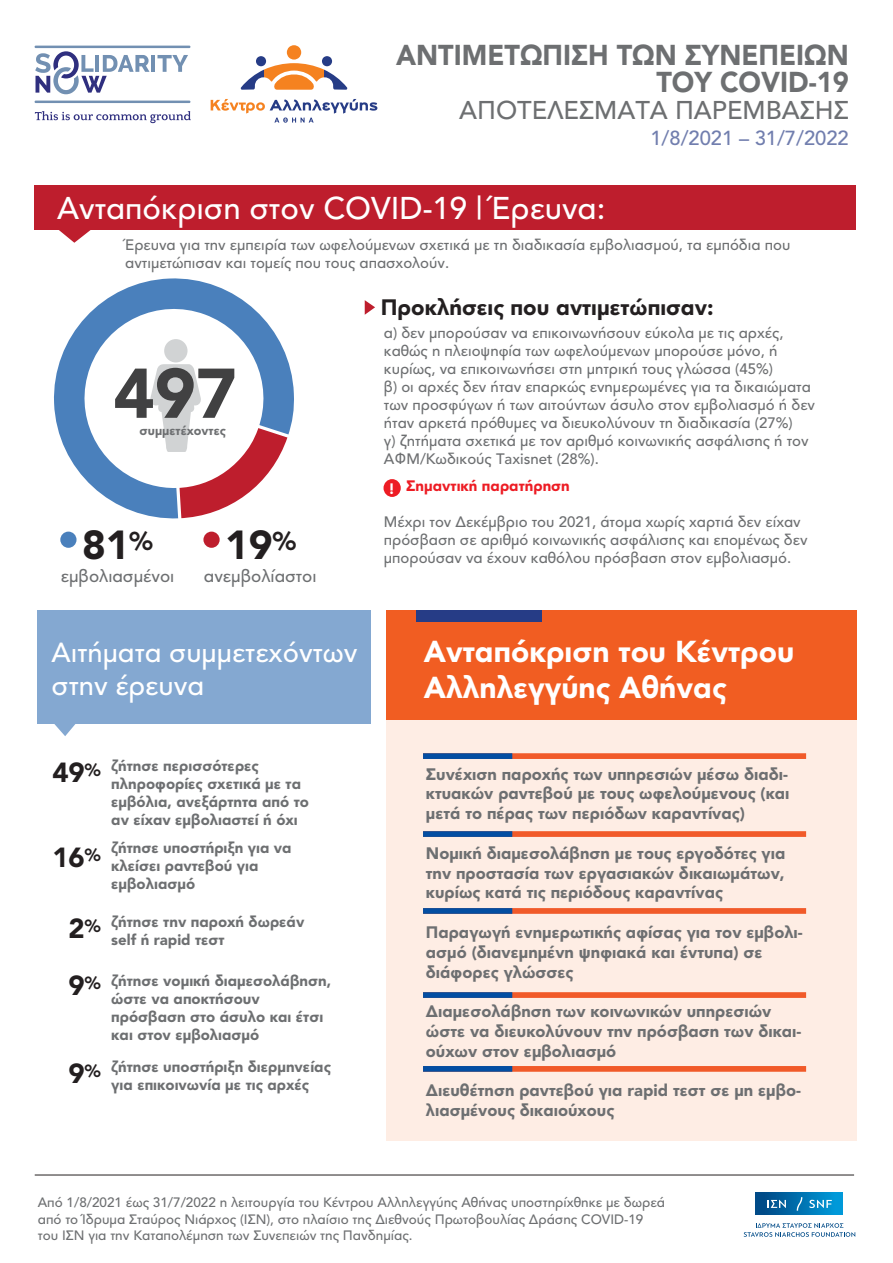
<style>
.page{position:relative;width:893px;height:1263px;background:#fff}
.page>*{position:absolute;margin:0;border:0;box-sizing:border-box;transform-origin:0 0}
.t1{font:900 69.45px "Avenir Greek";color:#414142}
.t2{font:900 40.2px "Avenir Greek";color:#231f20}
.t3{font:500 31.2px "Avenir Greek";color:#fff}
.t4{font:900 30px/36px "Avenir Greek";color:#fff}
.t5{font:900 28.5px/27px "Avenir Greek";color:#6d6f71;text-align:right;scale:.95 1}
.t6{font:500 27.45px/32.8px "Avenir Greek";color:#fff}
.t7{font:900 27.45px "Avenir Greek";color:#231f20}
.t8{font:500 25.5px "Avenir Greek";color:#6d6f71}
.t9{font:900 22.2px "Avenir Greek";color:#231f20}
.t10{font:500 20.1px "Avenir Greek";color:#717eae}
.t11{font:500 17.1px "Avenir Greek";color:#6d6f71}
.t12{font:900 16.5px/19.8px "Avenir Greek";color:#6d6f71}
.t13{font:500 15px/18px "Avenir Greek";color:#6d6f71}
.t14{font:900 15px/18px "Avenir Greek";color:#6d6f71}
.t15{font:900 15px "Avenir Greek";color:#ed1c24}
.t16{font:900 15px "Avenir Greek";color:#fff}
.t17{font:500 13.5px/16.2px "Avenir Greek";color:#6d6f71}
.t18{font:900 12.6px "Avenir Greek";color:#6d6f71}
.s1{font-size:27.45px;color:#231f20}
.s2{font-size:17.55px;color:#231f20}
</style>
<div class="page">
<div style="left:34px;top:185px;width:821px;height:45px;background:#be1e2d"></div>
<svg style="left:59px;top:230px;width:32px;height:13px"></svg>
<div style="left:383px;top:479px;width:18px;height:18px;background:#ed1c24;border-radius:50%"></div>
<svg style="left:54px;top:724px;width:22px;height:12px"></svg>
<div style="left:37px;top:611px;width:334px;height:113px;background:#84a8d1"></div>
<div style="left:386px;top:611px;width:470px;height:113px;background:#f15d22"></div>
<div style="left:386px;top:720px;width:470px;height:421px;background:#feede4"></div>
<div style="left:416px;top:611px;width:125px;height:11px;background:#263c86"></div>
<svg style="left:365px;top:300px;width:10px;height:15px"></svg>
<div style="left:60px;top:532px;width:17px;height:16px;background:#4a80bc;border-radius:50%"></div>
<div style="left:203px;top:532px;width:17px;height:16px;background:#be1e2d;border-radius:50%"></div>
<svg style="left:54px;top:278px;width:184px;height:185px"></svg>
<svg style="left:73px;top:297px;width:221px;height:222px"></svg>
<div style="left:423px;top:753px;width:383px;height:6px;background:#f15a29"></div>
<div style="left:423px;top:753px;width:89px;height:6px;background:#034ea2"></div>
<div style="left:423px;top:831px;width:383px;height:6px;background:#f15a29"></div>
<div style="left:423px;top:831px;width:89px;height:6px;background:#034ea2"></div>
<div style="left:423px;top:908px;width:383px;height:6px;background:#f15a29"></div>
<div style="left:423px;top:908px;width:89px;height:6px;background:#034ea2"></div>
<div style="left:423px;top:992px;width:383px;height:6px;background:#f15a29"></div>
<div style="left:423px;top:992px;width:89px;height:6px;background:#034ea2"></div>
<div style="left:423px;top:1066px;width:383px;height:6px;background:#f15a29"></div>
<div style="left:423px;top:1066px;width:89px;height:6px;background:#034ea2"></div>
<hr style="left:152px;top:55px;width:3px;height:17px;background:#7290b2">
<svg style="left:157px;top:55px;width:31px;height:17px"></svg>
<svg style="left:35px;top:111px;width:156px;height:12px"></svg>
<svg style="left:35px;top:51px;width:115px;height:43px"></svg>
<hr style="left:35px;top:46px;width:155px;height:2px;background:#7290b2">
<hr style="left:35px;top:101px;width:155px;height:2px;background:#7290b2">
<svg style="left:744px;top:1223px;width:111px;height:14px"></svg>
<div style="left:756px;top:1193px;width:87px;height:22px;background:linear-gradient(to right,#014480,#01a0df)"></div>
<svg style="left:767px;top:1200px;width:19px;height:8px"></svg>
<svg style="left:809px;top:1200px;width:23px;height:8px"></svg>
<svg style="left:797px;top:1197px;width:5px;height:14px"></svg>
<hr style="left:35px;top:1174px;width:819px;height:1px;background:#231f20">
<svg style="left:241px;top:45px;width:106px;height:45px"></svg>
<svg style="left:211px;top:99px;width:166px;height:24px"></svg>
<p class="t5" style="left:396px;top:42px;width:478px">ΑΝΤΙΜΕΤΩΠΙΣΗ ΤΩΝ ΣΥΝΕΠΕΙΩΝ<br>ΤΟΥ COVID-19</p>
<p class="t8" style="left:459px;top:96px;width:391px">ΑΠΟΤΕΛΕΣΜΑΤΑ ΠΑΡΕΜΒΑΣΗΣ</p>
<p class="t10" style="left:650px;top:127px;width:200px">1/8/2021 – 31/7/2022</p>
<p class="t3" style="left:57px;top:191px;width:550px">Ανταπόκριση στον COVID-19 | Έρευνα:</p>
<p class="t13" style="left:125px;top:237px;width:667px">Έρευνα για την εµπειρία των ωφελούµενων σχετικά µε τη διαδικασία εµβολιασµού, τα εµπόδια που αντιµετώπισαν και τοµείς που τους απασχολούν.</p>
<p class="t1" style="left:113px;top:354px;width:125px">497</p>
<p class="t18" style="left:139px;top:423px;width:88px">συµµετέχοντες</p>
<p class="t2" style="left:82px;top:522px;width:72px">81<sup>%</sup></p>
<p class="t11" style="left:61px;top:566px;width:115px">εµβολιασµένοι</p>
<p class="t2" style="left:225px;top:522px;width:72px">19<sup>%</sup></p>
<p class="t11" style="left:204px;top:566px;width:114px">ανεµβολίαστοι</p>
<p class="t6" style="left:52px;top:637px;width:307px">Αιτήµατα συµµετεχόντων στην έρευνα</p>
<p class="t14" style="left:111px;top:757px;width:199px;text-indent:-59px"><span class="s1">49</span><span class="s2">%</span> ζήτησε περισσότερες πληροφορίες σχετικά µε τα εµβόλια, ανεξάρτητα από το αν είχαν εµβολιαστεί ή όχι</p>
<p class="t7" style="left:52px;top:842px;width:50px">16<sup>%</sup></p>
<p class="t14" style="left:111px;top:839px;width:182px">ζήτησε υποστήριξη για να κλείσει ραντεβού για εµβολιασµό</p>
<p class="t7" style="left:69px;top:913px;width:34px">2<sup>%</sup></p>
<p class="t7" style="left:69px;top:969px;width:34px">9<sup>%</sup></p>
<p class="t7" style="left:69px;top:1057px;width:34px">9<sup>%</sup></p>
<p class="t14" style="left:111px;top:913px;width:195px">ζήτησε την παροχή δωρεάν self ή rapid τεστ</p>
<p class="t14" style="left:111px;top:972px;width:221px">ζήτησε νοµική διαµεσολάβηση, ώστε να αποκτήσουν πρόσβαση στο άσυλο και έτσι και στον εµβολιασµό</p>
<p class="t14" style="left:111px;top:1057px;width:221px">ζήτησε υποστήριξη διερµηνείας για επικοινωνία µε τις αρχές</p>
<p class="t9" style="left:381px;top:295px;width:334px">Προκλήσεις που αντιµετώπισαν:</p>
<p class="t13" style="left:384px;top:324px;width:433px">α) δεν µπορούσαν να επικοινωνήσουν εύκολα µε τις αρχές, καθώς η πλειοψηφία των ωφελούµενων µπορούσε µόνο, ή κυρίως, να επικοινωνήσει στη µητρική τους γλώσσα (45%)<br>β) οι αρχές δεν ήταν επαρκώς ενηµερωµένες για τα δικαιώµατα των προσφύγων ή των αιτούντων άσυλο στον εµβολιασµό ή δεν ήταν αρκετά πρόθυµες να διευκολύνουν τη διαδικασία (27%)<br>γ) ζητήµατα σχετικά µε τον αριθµό κοινωνικής ασφάλισης ή τον ΑΦΜ/Κωδικούς Taxisnet (28%).</p>
<p class="t15" style="left:406px;top:477px;width:165px">Σηµαντική παρατήρηση</p>
<p class="t13" style="left:384px;top:513px;width:425px">Μέχρι τον ∆εκέµβριο του 2021, άτοµα χωρίς χαρτιά δεν είχαν πρόσβαση σε αριθµό κοινωνικής ασφάλισης και εποµένως δεν µπορούσαν να έχουν καθόλου πρόσβαση στον εµβολιασµό.</p>
<p class="t16" style="left:389px;top:480px;width:8px">!</p>
<p class="t4" style="left:424px;top:633px;width:372px">Ανταπόκριση του Κέντρου<br>Αλληλεγγύης Αθήνας</p>
<p class="t12" style="left:426px;top:764px;width:365px;text-align:justify">Συνέχιση παροχής των υπηρεσιών µέσω διαδι&shy;κτυακών ραντεβού µε τους ωφελούµενους (και µετά το πέρας των περιόδων καραντίνας)</p>
<p class="t12" style="left:426px;top:843px;width:361px;text-align:justify">Νοµική διαµεσολάβηση µε τους εργοδότες για την προστασία των εργασιακών δικαιωµάτων, κυρίως κατά τις περιόδους καραντίνας</p>
<p class="t12" style="left:426px;top:922px;width:378px">Παραγωγή ενηµερωτικής αφίσας για τον εµβολι&shy;ασµό (διανεµηµένη ψηφιακά και έντυπα) σε διάφορες γλώσσες</p>
<p class="t12" style="left:426px;top:1002px;width:377px">∆ιαµεσολάβηση των κοινωνικών υπηρεσιών ώστε να διευκολύνουν την πρόσβαση των δικαι&shy;ούχων στον εµβολιασµό</p>
<p class="t12" style="left:426px;top:1081px;width:377px">∆ιευθέτηση ραντεβού για rapid τεστ σε µη εµβο&shy;λιασµένους δικαιούχους</p>
<p class="t17" style="left:38px;top:1195px;width:629px">Από 1/8/2021 έως 31/7/2022 η λειτουργία του Κέντρου Αλληλεγγύης Αθήνας υποστηρίχθηκε µε δωρεά από το Ίδρυµα Σταύρος Νιάρχος (ΙΣΝ), στο πλαίσιο της ∆ιεθνούς Πρωτοβουλίας ∆ράσης COVID-19 του ΙΣΝ για την Καταπολέµηση των Συνεπειών της Πανδηµίας.</p>
</div>
